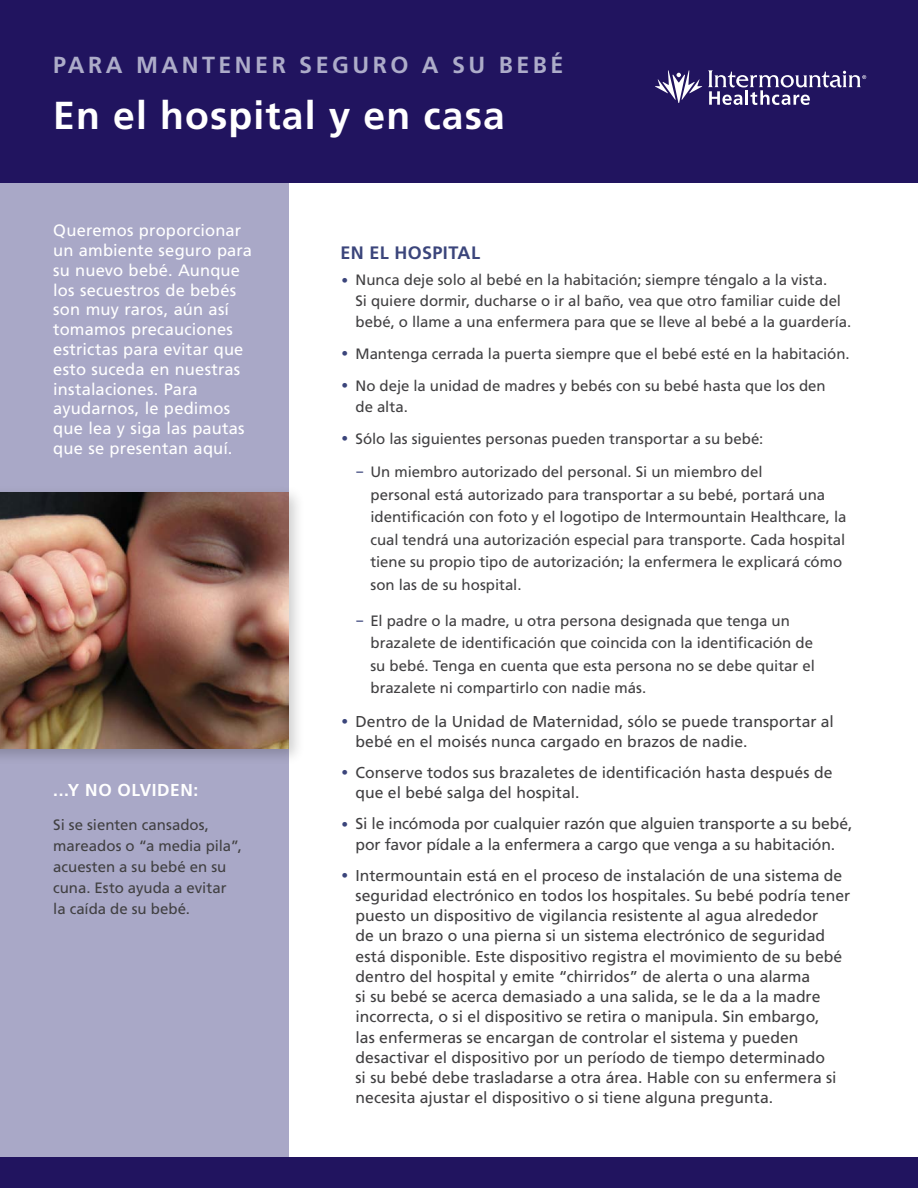
<style>
.page{position:relative;width:918px;height:1188px;background:#fff}
.page>*{position:absolute;margin:0;border:0;box-sizing:border-box;transform-origin:0 0}
.Main_Healine_in_Head{font:700 39px "Frutiger LT Std";letter-spacing:.03em;color:#fff}
.sub_head_all_caps_in{font:700 23.25px "Frutiger LT Std";letter-spacing:.15em;color:#adacc9}
.Side_bar_head{font:700 18px "Frutiger LT Std";letter-spacing:.02em;color:#3b457b}
.Side_bar_head-2{font:700 17.25px "Frutiger LT Std";letter-spacing:.03em;color:#fff}
.head_1{font:16.5px/19.8px "Frutiger LT Std";letter-spacing:.01em;color:#fff}
.t1{font:15.75px/20.2px "Frutiger LT Std";color:#414042}
.side_bar_text{font:15px/22.5px "Frutiger LT Std";color:#414042}
.s1{font-weight:300;font-stretch:condensed;font-size:13.5px;color:#3b457b}
.s2{font-weight:700;font-stretch:condensed;font-size:13.5px;color:#3b457b}
</style>
<div class="page">
<div style="left:0;top:175px;width:289px;height:1013px;background:#a9a8c7"></div>
<div style="left:0;top:0;width:918px;height:183px;background:#21145f"></div>
<div style="left:0;top:1158px;width:918px;height:30px;background:#21145f"></div>
<svg style="left:655px;top:70px;width:47px;height:33px"></svg>
<svg style="left:708px;top:70px;width:158px;height:35px"></svg>
<div style="left:0;top:484px;width:305px;height:282px;background:#000;opacity:.2"></div>
<img style="left:0;top:492px;width:289px;height:257px">
<p class="sub_head_all_caps_in" style="left:53px;top:51px;width:512px">PARA MANTENER SEGURO A SU BEBÉ</p>
<p class="Main_Healine_in_Head" style="left:53px;top:93px;width:453px">En el hospital y en casa</p>
<p class="head_1" style="left:53px;top:221px;width:200px">Queremos proporcionar un ambiente seguro para su nuevo bebé. Aunque los secuestros de bebés son muy raros, aún así tomamos precauciones estrictas para evitar que esto suceda en nuestras instalaciones. Para ayudarnos, le pedimos que lea y siga las pautas que se presentan aquí.</p>
<p class="Side_bar_head-2" style="left:53px;top:780px;width:147px">...Y NO OLVIDEN:</p>
<p class="side_bar_text" style="left:53px;top:815px;width:190px;line-height:21px">Si se sienten cansados, mareados o “a media pila”, acuesten a su bebé en su cuna. Esto ayuda a evitar la caída de su bebé.</p>
<p class="Side_bar_head" style="left:340px;top:242px;width:141px">EN EL HOSPITAL</p>
<p class="side_bar_text" style="left:356px;top:270px;width:497px;line-height:21px;text-indent:-14px"><span class="s1">•</span> Nunca deje solo al bebé en la habitación; siempre téngalo a la vista.<br>Si quiere dormir, ducharse o ir al baño, vea que otro familiar cuide del bebé, o llame a una enfermera para que se lleve al bebé a la guardería.</p>
<p class="side_bar_text" style="left:341px;top:343px;width:510px"><span class="s1">•</span> Mantenga cerrada la puerta siempre que el bebé esté en la habitación.</p>
<p class="side_bar_text" style="left:356px;top:375px;width:472px;line-height:21px;text-indent:-14px"><span class="s1">•</span> No deje la unidad de madres y bebés con su bebé hasta que los den de alta.</p>
<p class="side_bar_text" style="left:341px;top:427px;width:423px"><span class="s1">•</span> Sólo las siguientes personas pueden transportar a su bebé:</p>
<p class="side_bar_text" style="left:370px;top:461px;width:478px;text-indent:-14px"><span class="s2">–</span> Un miembro autorizado del personal. Si un miembro del<br>personal está autorizado para transportar a su bebé, portará una identificación con foto y el logotipo de Intermountain Healthcare, la cual tendrá una autorización especial para transporte. Cada hospital tiene su propio tipo de autorización; la enfermera le explicará cómo son las de su hospital.</p>
<p class="side_bar_text" style="left:370px;top:609px;width:446px;text-indent:-14px"><span class="s2">–</span> El padre o la madre, u otra persona designada que tenga un brazalete de identificación que coincida con la identificación de su bebé. Tenga en cuenta que esta persona no se debe quitar el brazalete ni compartirlo con nadie más.</p>
<p class="t1" style="left:356px;top:711px;width:480px;text-indent:-14px"><span class="s1">•</span> Dentro de la Unidad de Maternidad, sólo se puede transportar al bebé en el moisés nunca cargado en brazos de nadie.</p>
<p class="t1" style="left:356px;top:763px;width:478px;text-indent:-14px"><span class="s1">•</span> Conserve todos sus brazaletes de identificación hasta después de que el bebé salga del hospital.</p>
<p class="t1" style="left:341px;top:814px;width:512px;text-align:center"><span class="s1">•</span> Si le incómoda por cualquier razón que alguien transporte a su bebé, por favor pídale a la enfermera a cargo que venga a su habitación.</p>
<p class="t1" style="left:356px;top:865px;width:496px;text-indent:-14px"><span class="s1">•</span> Intermountain está en el proceso de instalación de una sistema de seguridad electrónico en todos los hospitales. Su bebé podría tener puesto un dispositivo de vigilancia resistente al agua alrededor<br>de un brazo o una pierna si un sistema electrónico de seguridad está disponible. Este dispositivo registra el movimiento de su bebé dentro del hospital y emite “chirridos” de alerta o una alarma<br>si su bebé se acerca demasiado a una salida, se le da a la madre incorrecta, o si el dispositivo se retira o manipula. Sin embargo,<br>las enfermeras se encargan de controlar el sistema y pueden desactivar el dispositivo por un período de tiempo determinado<br>si su bebé debe trasladarse a otra área. Hable con su enfermera si necesita ajustar el dispositivo o si tiene alguna pregunta.</p>
</div>
